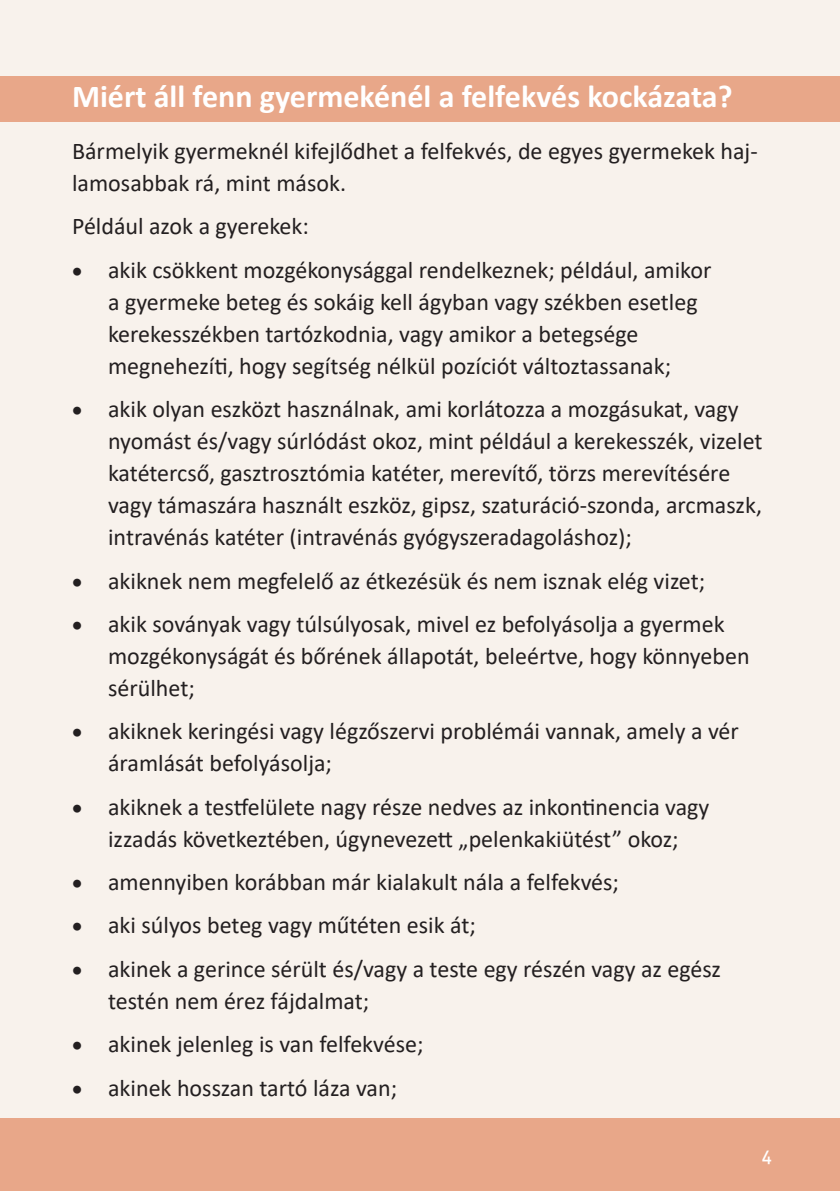
<style>
.page{position:relative;width:840px;height:1191px;background:#fff}
.page>*{position:absolute;margin:0;border:0;box-sizing:border-box;transform-origin:0 0}
.t1{font:700 32px "Calibri";color:#fff}
.t2{font:24px/32px "Calibri";color:#231f20}
.t3{font:18px "DIN Medium Alternate";color:#fff}
</style>
<div class="page">
<div style="left:0;top:0;width:839px;height:1191px;background:#f8f2ec"></div>
<div style="left:0;top:1119px;width:839px;height:72px;background:#e8a789"></div>
<div style="left:0;top:76px;width:839px;height:46px;background:#e8a789"></div>
<p class="t1" style="left:72px;top:74px;width:661px">Miért áll fenn gyermekénél a felfekvés kockázata?</p>
<p class="t2" style="left:72px;top:134px;width:686px">Bármelyik gyermeknél kifejlődhet a felfekvés, de egyes gyermekek haj&shy;lamosabbak rá, mint mások.</p>
<p class="t2" style="left:72px;top:210px;width:238px">Például azok a gyerekek:</p>
<p class="t2" style="left:108px;top:253px;width:604px;text-indent:-36px">• akik csökkent mozgékonysággal rendelkeznek; például, amikor a gyermeke beteg és sokáig kell ágyban vagy székben esetleg kerekesszékben tartózkodnia, vagy amikor a betegsége megnehezíti, hogy segítség nélkül pozíciót változtassanak;</p>
<p class="t2" style="left:108px;top:393px;width:655px;text-indent:-36px">• akik olyan eszközt használnak, ami korlátozza a mozgásukat, vagy nyomást és/vagy súrlódást okoz, mint például a kerekesszék, vizelet katétercső, gasztrosztómia katéter, merevítő, törzs merevítésére vagy támaszára használt eszköz, gipsz, szaturáció-szonda, arcmaszk, intravénás katéter (intravénás gyógyszeradagoláshoz);</p>
<p class="t2" style="left:72px;top:564px;width:634px">• akiknek nem megfelelő az étkezésük és nem isznak elég vizet;</p>
<p class="t2" style="left:108px;top:607px;width:642px;text-indent:-36px">• akik soványak vagy túlsúlyosak, mivel ez befolyásolja a gyermek mozgékonyságát és bőrének állapotát, beleértve, hogy könnyeben sérülhet;</p>
<p class="t2" style="left:108px;top:715px;width:632px;text-indent:-36px">• akiknek keringési vagy légzőszervi problémái vannak, amely a vér áramlását befolyásolja;</p>
<p class="t2" style="left:72px;top:790px;width:638px;text-align:center">• akiknek a testfelülete nagy része nedves az inkontinencia vagy izzadás következtében, úgynevezett „pelenkakiütést” okoz;</p>
<p class="t2" style="left:72px;top:865px;width:548px">• amennyiben korábban már kialakult nála a felfekvés;</p>
<p class="t2" style="left:72px;top:909px;width:405px">• aki súlyos beteg vagy műtéten esik át;</p>
<p class="t2" style="left:108px;top:952px;width:614px;text-indent:-36px">• akinek a gerince sérült és/vagy a teste egy részén vagy az egész testén nem érez fájdalmat;</p>
<p class="t2" style="left:72px;top:1027px;width:353px">• akinek jelenleg is van felfekvése;</p>
<p class="t2" style="left:72px;top:1071px;width:326px">• akinek hosszan tartó láza van;</p>
<p class="t3" style="left:761px;top:1144px;width:12px">4</p>
</div>
